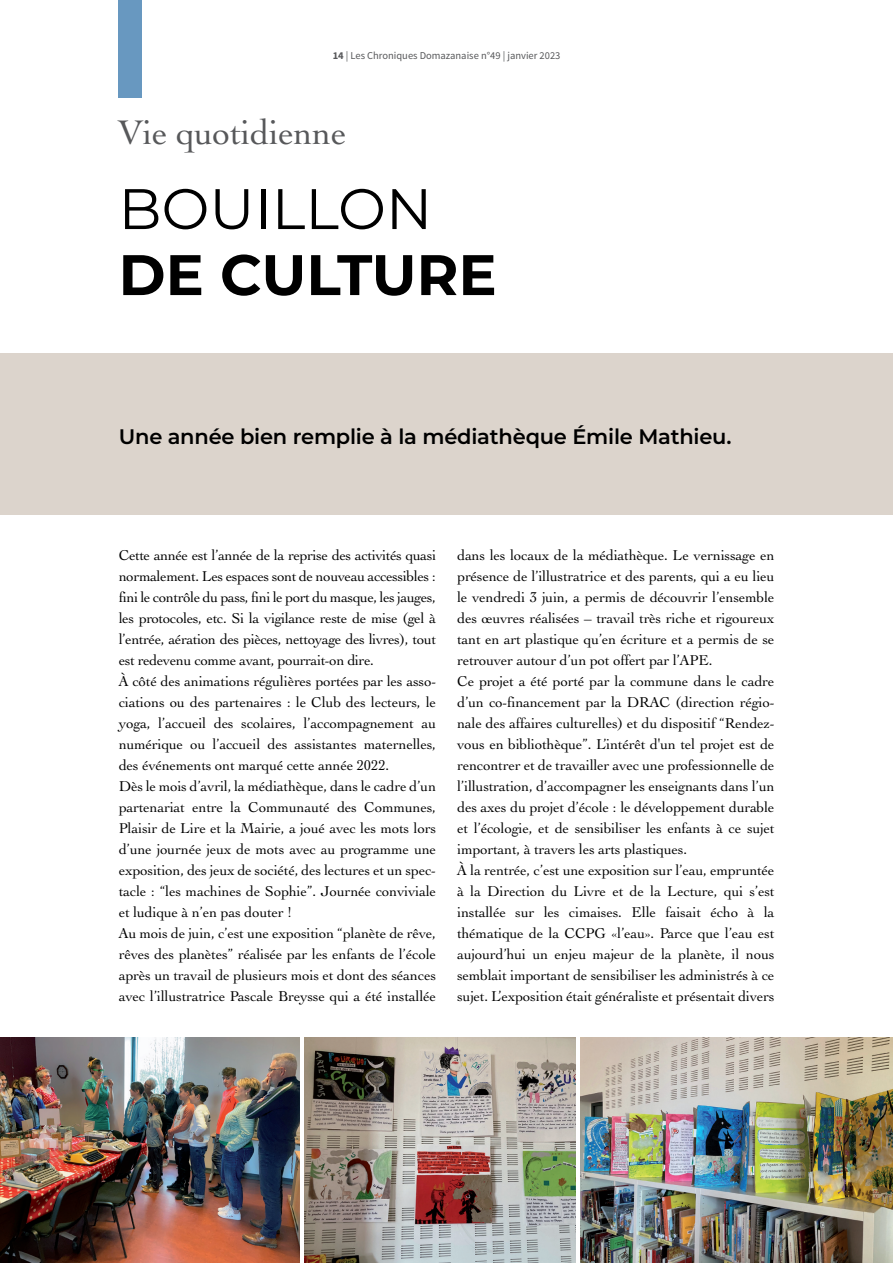
<style>
.page{position:relative;width:893px;height:1263px;background:#fff}
.page>*{position:absolute;margin:0;border:0;box-sizing:border-box;transform-origin:0 0}
.t1{font:700 57px "Montserrat";color:#000}
.t2{font:57px "Montserrat";color:#000}
.t3{font:36px "Engraver Oldsty 205 BT";color:#57585a}
.t4{font:600 21px "Montserrat";letter-spacing:-.01em;color:#000}
.t5{font:15px/21px "Engraver Oldsty 205 BT";color:#000}
.t6{font:10.5px "Source Sans Pro";color:#57585a}
.s1{font-weight:700}
</style>
<div class="page">
<div style="left:119px;top:0;width:23px;height:98px;background:#6898c0"></div>
<div style="left:0;top:353px;width:893px;height:162px;background:#dcd4cc"></div>
<img style="left:0;top:1038px;width:300px;height:225px">
<img style="left:580px;top:1038px;width:313px;height:225px">
<img style="left:304px;top:1038px;width:272px;height:225px">
<p class="t6" style="left:333px;top:49px;width:229px"><span class="s1">14</span> | Les Chroniques Domazanaise n°49 | janvier 2023</p>
<h2 class="t3" style="left:119px;top:110px;width:229px">Vie quotidienne</h2>
<h1 class="t2" style="left:119px;top:170px;width:315px">BOUILLON</h1>
<h1 class="t1" style="left:119px;top:234px;width:380px">DE CULTURE</h1>
<h3 class="t4" style="left:119px;top:422px;width:614px">Une année bien remplie à la médiathèque Émile Mathieu.</h3>
<p class="t5" style="left:119px;top:544px;width:319px">Cette année est l’année de la reprise des activités quasi normalement. Les espaces sont de nouveau accessibles : fini le contrôle du pass, fini le port du masque, les jauges, les protocoles, etc. Si la vigilance reste de mise (gel à l’entrée, aération des pièces, nettoyage des livres), tout est redevenu comme avant, pourrait-on dire.<br>À côté des animations régulières portées par les asso&shy;ciations ou des partenaires : le Club des lecteurs, le yoga, l’accueil des scolaires, l’accompagnement au numérique ou l’accueil des assistantes maternelles, des événements ont marqué cette année 2022.<br>Dès le mois d’avril, la médiathèque, dans le cadre d’un partenariat entre la Communauté des Communes, Plaisir de Lire et la Mairie, a joué avec les mots lors d’une journée jeux de mots avec au programme une exposition, des jeux de société, des lectures et un spec&shy;tacle : “les machines de Sophie”. Journée conviviale et ludique à n’en pas douter !<br>Au mois de juin, c’est une exposition “planète de rêve, rêves des planètes” réalisée par les enfants de l’école après un travail de plusieurs mois et dont des séances avec l’illustratrice Pascale Breysse qui a été installée</p>
<p class="t5" style="left:457px;top:544px;width:319px">dans les locaux de la médiathèque. Le vernissage en présence de l’illustratrice et des parents, qui a eu lieu le vendredi 3 juin, a permis de découvrir l’ensemble des œuvres réalisées – travail très riche et rigoureux tant en art plastique qu’en écriture et a permis de se retrouver autour d’un pot offert par l’APE.<br>Ce projet a été porté par la commune dans le cadre d’un co-financement par la DRAC (direction régio&shy;nale des affaires culturelles) et du dispositif “Rendez&shy;vous en bibliothèque”. L’intérêt d'un tel projet est de rencontrer et de travailler avec une professionnelle de l’illustration, d’accompagner les enseignants dans l’un des axes du projet d’école : le développement durable et l’écologie, et de sensibiliser les enfants à ce sujet important, à travers les arts plastiques.<br>À la rentrée, c’est une exposition sur l’eau, empruntée à la Direction du Livre et de la Lecture, qui s’est installée sur les cimaises. Elle faisait écho à la thématique de la CCPG «l’eau». Parce que l’eau est aujourd’hui un enjeu majeur de la planète, il nous semblait important de sensibiliser les administrés à ce sujet. L’exposition était généraliste et présentait divers</p>
</div>
